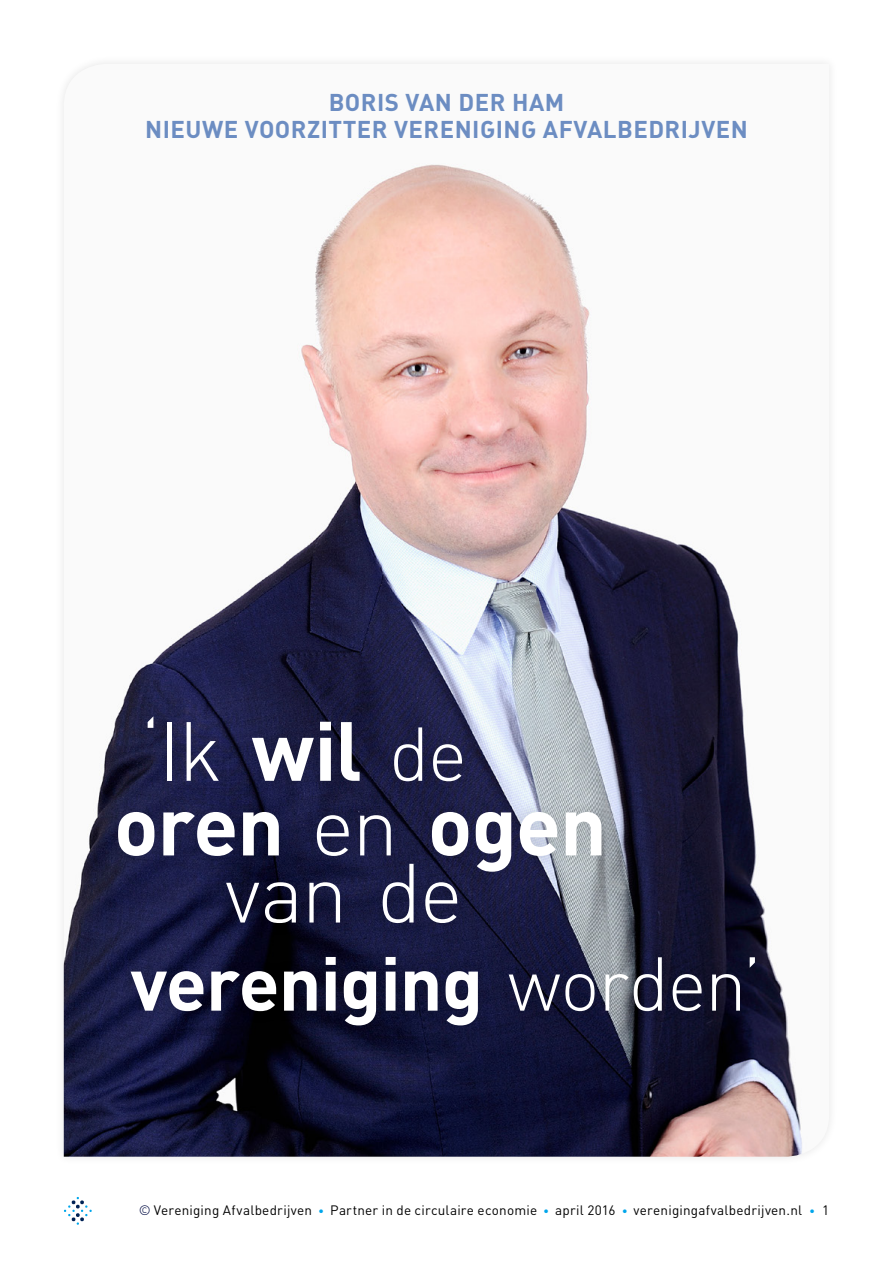
<style>
.page{position:relative;width:893px;height:1263px;background:#fff}
.page>*{position:absolute;margin:0;border:0;box-sizing:border-box;transform-origin:0 0}
.t1{font:700 82.5px/74.6px "DIN";letter-spacing:-.015em;color:#fff}
.t2{font:300 82.5px "DIN";color:#fff}
.t3{font:700 75px "DIN";letter-spacing:-.015em;color:#fff}
.t4{font:700 24px/27px "DIN";letter-spacing:.02em;color:#6c8dc2;text-align:center}
.t5{font:13.5px "DIN";letter-spacing:.015em;color:#000}
.s1{font-weight:300}
.s2{font-weight:300;font-size:75px}
.s3{font-weight:300;color:#000b43}
.s4{font-weight:300;font-size:11.25px;color:#00a6eb}
</style>
<div class="page">
<svg style="left:64px;top:1197px;width:28px;height:28px"></svg>
<div style="left:55px;top:55px;width:783px;height:1111px;background:#fafafa"></div>
<img style="left:64px;top:164px;width:738px;height:993px">
<div style="left:104px;top:704px;width:664px;height:335px;background:#000;opacity:.15"></div>
<h3 class="t4" style="left:145px;top:88px;width:604px">BORIS VAN DER HAM<br>NIEUWE VOORZITTER VERENIGING AFVALBEDRIJVEN</h3>
<h1 class="t1" style="left:114px;top:710px;width:495px;text-indent:26px"><span class="s1">‘Ik</span> wil <span class="s2">de </span>oren <span class="s1">en</span> ogen</h1>
<h1 class="t2" style="left:225px;top:842px;width:239px">van de</h1>
<h2 class="t3" style="left:130px;top:934px;width:633px">vereniging <span class="s1">worden’</span></h2>
<p class="t5" style="left:139px;top:1202px;width:692px"><span class="s3">©</span> Vereniging Afvalbedrijven <span class="s4">•</span> Partner in de circulaire economie <span class="s4">•</span> april 2016 <span class="s4">•</span> verenigingafvalbedrijven.nl <span class="s4">•</span> 1</p>
</div>
